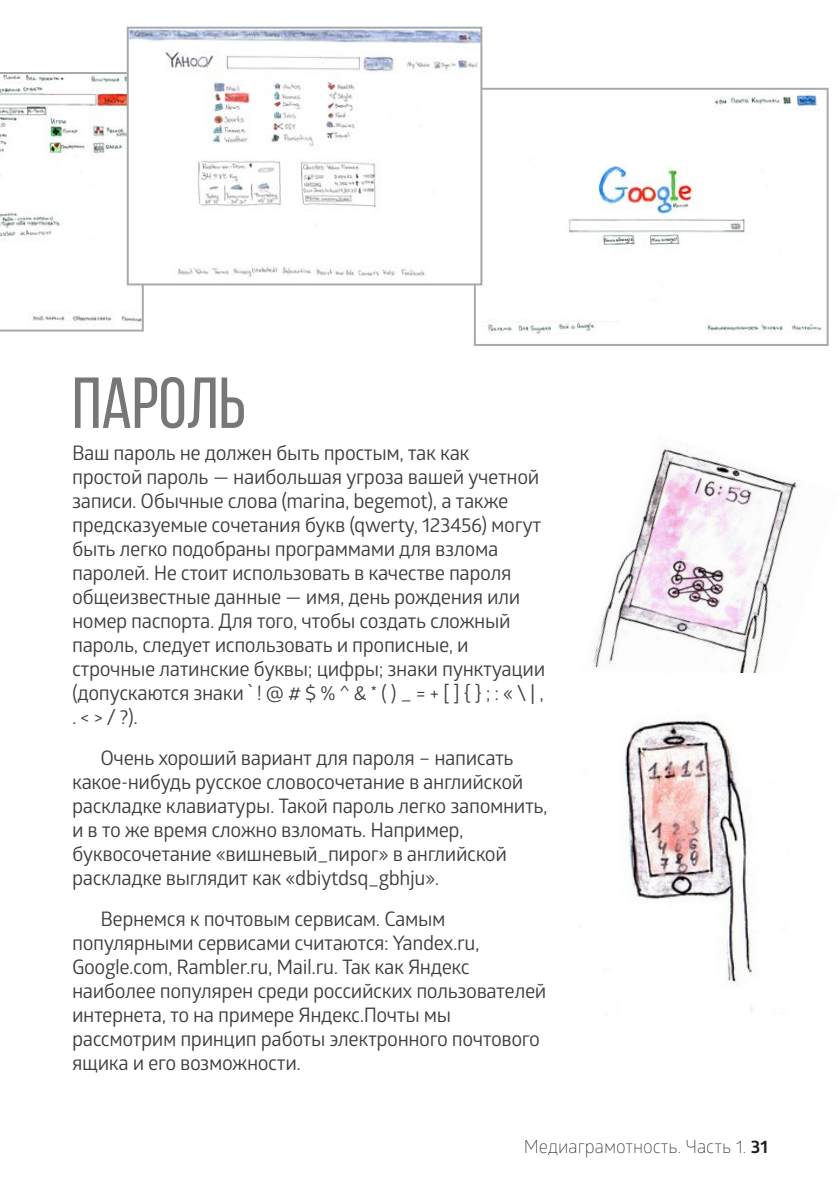
<style>
.page{position:relative;width:840px;height:1191px;background:#fff}
.page>*{position:absolute;margin:0;border:0;box-sizing:border-box;transform-origin:0 0}
.t1{font:72px "Bebas Neue";color:#777778}
.t2{font:20px/24px "Glober";letter-spacing:-.02em;color:#3e3e3f}
.t3{font:300 18px "Glober";color:#231f20}
.s1{font-weight:700}
</style>
<div class="page">
<svg style="left:0;top:72px;width:144px;height:259px"></svg>
<img style="left:593px;top:449px;width:204px;height:224px">
<img style="left:623px;top:717px;width:130px;height:294px">
<img style="left:476px;top:91px;width:346px;height:243px">
<div style="left:473px;top:88px;width:355px;height:258px;border:2px solid #a8a9ad"></div>
<img style="left:130px;top:30px;width:349px;height:252px">
<div style="left:127px;top:27px;width:355px;height:258px;border:2px solid #a8a9ad"></div>
<h1 class="t1" style="left:72px;top:364px;width:175px">Пароль</h1>
<p class="t2" style="left:72px;top:440px;width:474px">Ваш пароль не должен быть простым, так как<br>простой пароль — наибольшая угроза вашей учетной записи. Обычные слова (marina, begemot), а также предсказуемые сочетания букв (qwerty, 123456) могут быть легко подобраны программами для взлома паролей. Не стоит использовать в качестве пароля общеизвестные данные — имя, день рождения или номер паспорта. Для того, чтобы создать сложный пароль, следует использовать и прописные, и строчные латинские буквы; цифры; знаки пунктуации (допускаются знаки ` ! @ # $ % ^ &amp; * ( ) _ = + [ ] { } ; : « \ | , . &lt; &gt; / ?).</p>
<p class="t2" style="left:72px;top:745px;width:477px;text-indent:28px">Очень хороший вариант для пароля – написать какое-нибудь русское словосочетание в английской раскладке клавиатуры. Такой пароль легко запомнить, и в то же время сложно взломать. Например, буквосочетание «вишневый_пирог» в английской раскладке выглядит как «dbiytdsq_gbhju».</p>
<p class="t2" style="left:72px;top:906px;width:475px;text-indent:28px">Вернемся к почтовым сервисам. Самым популярными сервисами считаются: Yandex.ru, Google.com, Rambler.ru, Mail.ru. Так как Яндекс наиболее популярен среди российских пользователей интернета, то на примере Яндекс.Почты мы рассмотрим принцип работы электронного почтового ящика и его возможности.</p>
<p class="t3" style="left:523px;top:1134px;width:246px">Медиаграмотность. Часть 1. <span class="s1">31</span></p>
</div>
